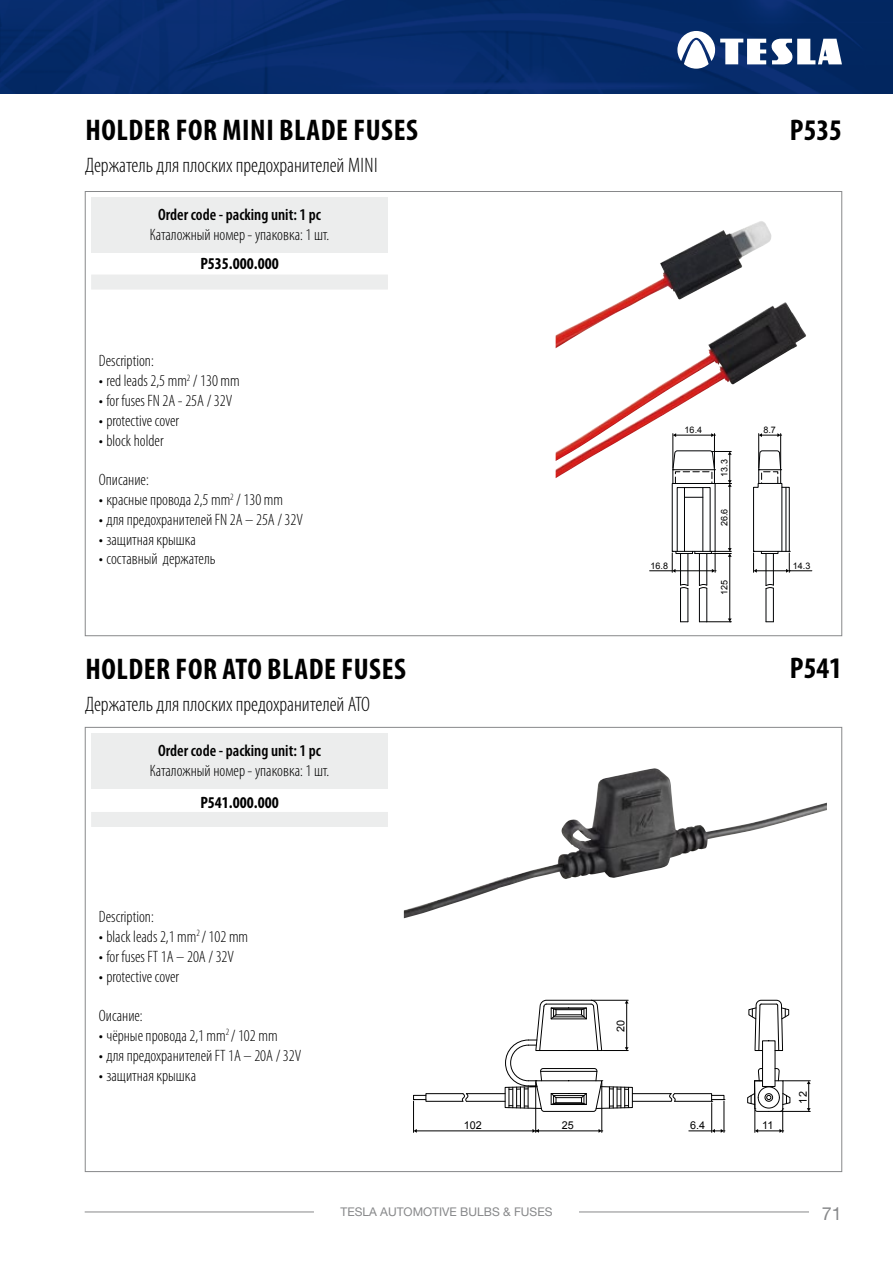
<style>
.page{position:relative;width:893px;height:1263px;background:#fff}
.page>*{position:absolute;margin:0;border:0;box-sizing:border-box;transform-origin:0 0}
.t1{font:700 condensed 30px "Myriad Pro";letter-spacing:.02em;color:#000}
.t2{font:300 condensed 21px "Myriad Pro";color:#000}
.t3{font:18px "Helvetica Neue LT Pro";color:#87888a}
.t4{font:300 condensed 16.5px/19.8px "Myriad Pro";color:#000}
.t5{font:600 condensed 16.5px "Myriad Pro";color:#000}
.t6{font:700 condensed 16.5px "Myriad Pro";color:#000}
.t7{font:12px "Helvetica Neue LT Pro";color:#87888a}
.t8{font:10.8px "Arial";color:#000}
.t9{font:9px "Arial";color:#000}
.s1{font-weight:700;font-stretch:normal}
</style>
<div class="page">
<img style="left:0;top:0;width:893px;height:94px">
<svg style="left:677px;top:31px;width:165px;height:38px"></svg>
<hr style="left:579px;top:1212px;width:230px;height:1px;background:#87888a">
<hr style="left:85px;top:1212px;width:229px;height:1px;background:#87888a">
<div style="left:91px;top:812px;width:297px;height:15px;background:#eceded"></div>
<div style="left:91px;top:733px;width:297px;height:55px;background:#eceded"></div>
<img style="left:404px;top:768px;width:423px;height:150px">
<svg style="left:461px;top:1093px;width:8px;height:9px"></svg>
<svg style="left:669px;top:1093px;width:7px;height:9px"></svg>
<hr style="left:535px;top:1082px;width:1px;height:50px;background:#000">
<hr style="left:601px;top:1082px;width:1px;height:50px;background:#000">
<hr style="left:538px;top:1130px;width:61px;height:1px;background:#000">
<svg style="left:598px;top:1129px;width:5px;height:4px"></svg>
<hr style="left:413px;top:1101px;width:1px;height:31px;background:#000">
<hr style="left:416px;top:1130px;width:117px;height:1px;background:#000">
<svg style="left:532px;top:1129px;width:7px;height:4px"></svg>
<svg style="left:689px;top:1099px;width:36px;height:34px"></svg>
<svg style="left:747px;top:1000px;width:64px;height:133px"></svg>
<div style="left:413px;top:1095px;width:13px;height:5px;border:1px solid #000"></div>
<div style="left:426px;top:1093px;width:37px;height:8px;border:1px solid #000"></div>
<hr style="left:466px;top:1093px;width:39px;height:1px;background:#000">
<hr style="left:467px;top:1101px;width:38px;height:1px;background:#000">
<div style="left:711px;top:1095px;width:13px;height:5px;border:1px solid #000"></div>
<div style="left:674px;top:1093px;width:38px;height:8px;border:1px solid #000"></div>
<hr style="left:632px;top:1093px;width:39px;height:1px;background:#000">
<hr style="left:632px;top:1101px;width:39px;height:1px;background:#000">
<svg style="left:504px;top:1000px;width:129px;height:112px"></svg>
<div style="left:91px;top:275px;width:297px;height:15px;background:#eceded"></div>
<div style="left:91px;top:197px;width:297px;height:56px;background:#eceded"></div>
<img style="left:556px;top:221px;width:250px;height:257px">
<svg style="left:699px;top:584px;width:9px;height:5px"></svg>
<svg style="left:680px;top:584px;width:9px;height:5px"></svg>
<svg style="left:765px;top:584px;width:9px;height:5px"></svg>
<hr style="left:672px;top:434px;width:1px;height:34px;background:#000">
<hr style="left:714px;top:434px;width:1px;height:34px;background:#000">
<hr style="left:675px;top:435px;width:37px;height:1px;background:#000">
<hr style="left:758px;top:434px;width:1px;height:34px;background:#000">
<hr style="left:780px;top:434px;width:1px;height:34px;background:#000">
<hr style="left:729px;top:556px;width:1px;height:63px;background:#000">
<hr style="left:729px;top:486px;width:1px;height:63px;background:#000">
<svg style="left:711px;top:433px;width:4px;height:4px"></svg>
<svg style="left:759px;top:433px;width:23px;height:4px"></svg>
<hr style="left:684px;top:488px;width:1px;height:63px;background:#000204">
<hr style="left:703px;top:488px;width:1px;height:63px;background:#000204">
<svg style="left:685px;top:497px;width:18px;height:1px"></svg>
<hr style="left:699px;top:553px;width:1px;height:32px;background:#000204">
<hr style="left:699px;top:589px;width:1px;height:33px;background:#000204">
<hr style="left:706px;top:553px;width:1px;height:32px;background:#000204">
<hr style="left:706px;top:588px;width:1px;height:34px;background:#000204">
<svg style="left:699px;top:618px;width:33px;height:4px"></svg>
<svg style="left:650px;top:548px;width:82px;height:25px"></svg>
<hr style="left:688px;top:553px;width:1px;height:32px;background:#000204">
<hr style="left:688px;top:589px;width:1px;height:33px;background:#000204">
<hr style="left:680px;top:553px;width:1px;height:32px;background:#000204">
<hr style="left:680px;top:588px;width:1px;height:34px;background:#000204">
<svg style="left:672px;top:450px;width:60px;height:37px"></svg>
<hr style="left:766px;top:553px;width:1px;height:32px;background:#000204">
<hr style="left:766px;top:589px;width:1px;height:33px;background:#000204">
<hr style="left:773px;top:553px;width:1px;height:32px;background:#000204">
<hr style="left:773px;top:588px;width:1px;height:34px;background:#000204">
<svg style="left:753px;top:450px;width:59px;height:123px"></svg>
<h1 class="t1" style="left:85px;top:111px;width:334px">HOLDER FOR MINI BLADE FUSES</h1>
<h1 class="t1" style="left:790px;top:111px;width:54px">P535</h1>
<p class="t2" style="left:85px;top:153px;width:294px">Держатель для плоских предохранителей MINI</p>
<p class="t5" style="left:158px;top:205px;width:164px">Order code - packing unit: 1 pc</p>
<p class="t4" style="left:150px;top:225px;width:181px">Каталожный номер - упаковка: 1 шт.</p>
<p class="t6" style="left:200px;top:253px;width:80px">P535.000.000</p>
<p class="t4" style="left:99px;top:351px;width:142px">Description:<br><span class="s1">·</span> red leads 2,5 mm<sup>2</sup> / 130 mm <span class="s1">·</span> for fuses FN 2A - 25A / 32V <span class="s1">·</span> protective cover<br><span class="s1">·</span> block holder</p>
<p class="t4" style="left:99px;top:470px;width:206px">Описание:<br><span class="s1">·</span> красные провода 2,5 mm<sup>2</sup> / 130 mm<br><span class="s1">·</span> для предохранителей FN 2A – 25A / 32V <span class="s1">·</span> защитная крышка<br><span class="s1">·</span> составный держатель</p>
<h1 class="t1" style="left:85px;top:650px;width:322px">HOLDER FOR ATO BLADE FUSES</h1>
<p class="t2" style="left:85px;top:692px;width:287px">Держатель для плоских предохранителей ATO</p>
<p class="t5" style="left:158px;top:741px;width:164px">Order code - packing unit: 1 pc</p>
<p class="t4" style="left:150px;top:761px;width:181px">Каталожный номер - упаковка: 1 шт.</p>
<p class="t6" style="left:200px;top:792px;width:80px">P541.000.000</p>
<p class="t4" style="left:99px;top:907px;width:151px">Description:<br><span class="s1">·</span> black leads 2,1 mm<sup>2</sup> / 102 mm <span class="s1">·</span> for fuses FT 1A – 20A / 32V<br><span class="s1">·</span> protective cover</p>
<p class="t4" style="left:99px;top:1006px;width:204px">Оисание:<br><span class="s1">·</span> чёрные провода 2,1 mm<sup>2</sup> / 102 mm<br><span class="s1">·</span> для предохранителей FT 1A – 20A / 32V <span class="s1">·</span> защитная крышка</p>
<p class="t9" style="left:685px;top:424px;width:19px">16.4</p>
<p class="t9" style="left:763px;top:424px;width:14px">8.7</p>
<p class="t9" style="left:718px;top:476px;width:19px;rotate:-90deg">13.3</p>
<p class="t9" style="left:718px;top:526px;width:19px;rotate:-90deg">26.6</p>
<p class="t9" style="left:651px;top:560px;width:19px">16.8</p>
<p class="t9" style="left:793px;top:559px;width:19px">14.3</p>
<p class="t9" style="left:718px;top:595px;width:17px;rotate:-90deg">125</p>
<h1 class="t1" style="left:790px;top:650px;width:54px">P541</h1>
<p class="t8" style="left:614px;top:1032px;width:14px;rotate:-90deg">20</p>
<p class="t8" style="left:464px;top:1118px;width:20px">102</p>
<p class="t8" style="left:562px;top:1118px;width:14px">25</p>
<p class="t8" style="left:690px;top:1118px;width:17px">6.4</p>
<p class="t8" style="left:762px;top:1118px;width:13px">11</p>
<p class="t8" style="left:796px;top:1103px;width:14px;rotate:-90deg">12</p>
<p class="t7" style="left:340px;top:1205px;width:214px">TESLA AUTOMOTIVE BULBS &amp; FUSES</p>
<p class="t3" style="left:822px;top:1203px;width:22px">71</p>
</div>
